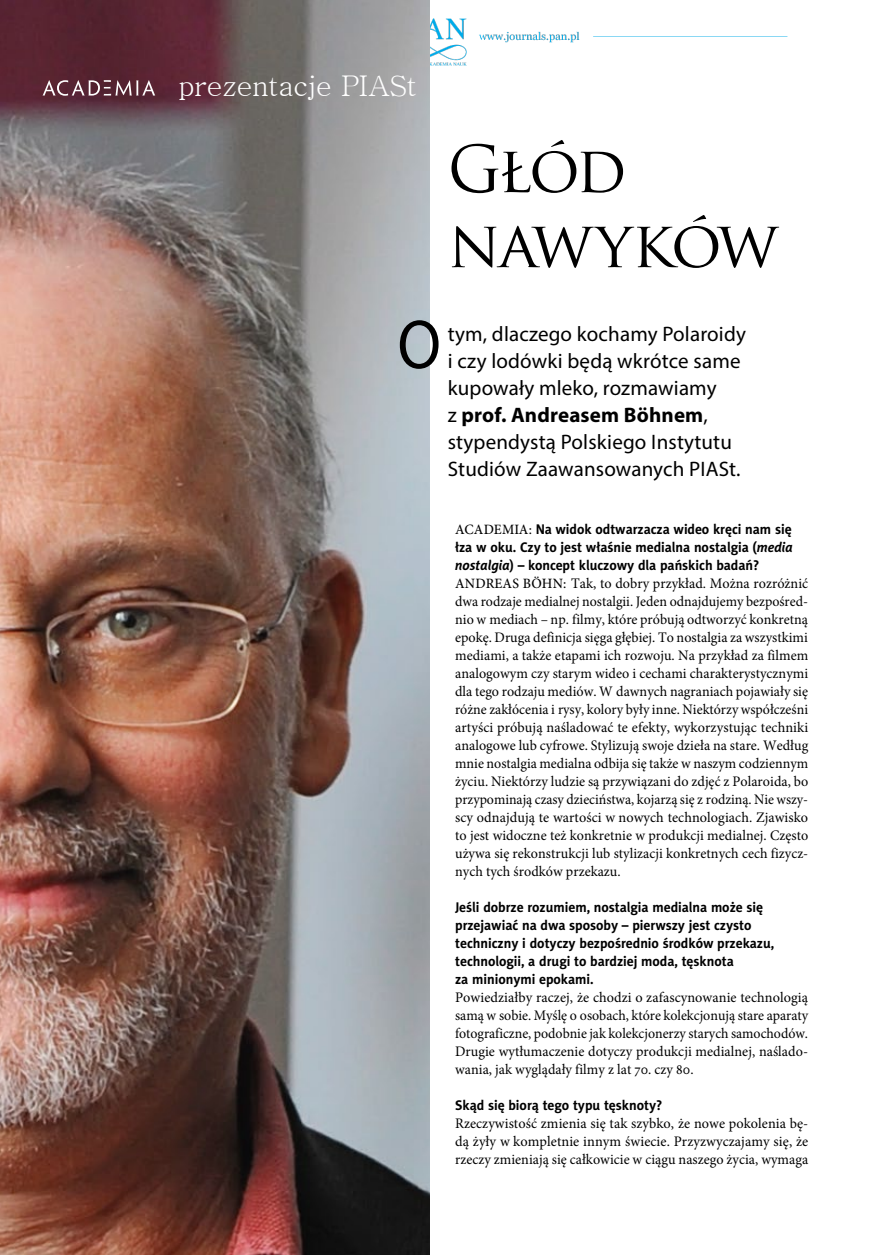
<style>
.page{position:relative;width:872px;height:1255px;background:#fff}
.page>*{position:absolute;margin:0;border:0;box-sizing:border-box;transform-origin:0 0}
.t1{font:69.75px "Myriad Pro";color:#000;scale:.9 1}
.t2{font:63px/75px "Trajan Pro";letter-spacing:-.045em;color:#000}
.t3{font:28.5px "Batang";letter-spacing:-.02em;color:#fff}
.t4{font:21px/27px "Myriad Pro";letter-spacing:.01em;color:#000}
.t5{font:14.55px/18px "Minion Pro";letter-spacing:.005em;color:#000;text-align:justify}
.t6{font:700 14.1px/18px "Naomi Sans EFN";letter-spacing:-.005em;color:#000;text-align:justify}
.s1{font-weight:700}
.s2{font-family:"Minion Pro";font-weight:500;font-size:14.25px}
.s3{font-style:italic}
.s4{font-weight:500;font-size:14.25px}
</style>
<div class="page">
<img style="left:429px;top:15px;width:359px;height:54px">
<img style="left:0;top:0;width:429px;height:1254px">
<svg style="left:43px;top:80px;width:112px;height:16px;background:#7e5863"></svg>
<h3 class="t3" style="left:179px;top:71px;width:240px">prezentacje PIASt</h3>
<h2 class="t2" style="left:447px;top:131px;width:332px">GŁÓD<br>NAWYKÓW</h2>
<h1 class="t1" style="left:397px;top:301px;width:50px">O</h1>
<h3 class="t4" style="left:448px;top:320px;width:300px">tym, dlaczego kochamy Polaroidy i czy lodówki będą wkrótce same kupowały mleko, rozmawiamy<br>z <span class="s1">prof. Andreasem Böhnem</span>, stypendystą Polskiego Instytutu<br>Studiów Zaawansowanych PIASt.</h3>
<p class="t6" style="left:455px;top:520px;width:339px"><span class="s2">ACADEMIA:</span> Na widok odtwarzacza wideo kręci nam się łza w oku. Czy to jest właśnie medialna nostalgia (<span class="s3">media nostalgia</span>) – koncept kluczowy dla pańskich badań?</p>
<p class="t5" style="left:455px;top:574px;width:355px"><span class="s4">ANDREAS BÖHN:</span> Tak, to dobry przykład. Można rozróżnić dwa rodzaje medialnej nostalgii. Jeden odnajdujemy bezpośred&shy;nio w mediach – np. filmy, które próbują odtworzyć konkretną epokę. Druga definicja sięga głębiej. To nostalgia za wszystkimi mediami, a także etapami ich rozwoju. Na przykład za filmem analogowym czy starym wideo i cechami charakterystycznymi dla tego rodzaju mediów. W dawnych nagraniach pojawiały się różne zakłócenia i rysy, kolory były inne. Niektórzy współcześni artyści próbują naśladować te efekty, wykorzystując techniki analogowe lub cyfrowe. Stylizują swoje dzieła na stare. Według mnie nostalgia medialna odbija się także w naszym codziennym życiu. Niektórzy ludzie są przywiązani do zdjęć z Polaroida, bo przypominają czasy dzieciństwa, kojarzą się z rodziną. Nie wszy&shy;scy odnajdują te wartości w nowych technologiach. Zjawisko to jest widoczne też konkretnie w produkcji medialnej. Często używa się rekonstrukcji lub stylizacji konkretnych cech fizycz&shy;nych tych środków przekazu.</p>
<p class="t6" style="left:455px;top:898px;width:321px;text-align:left">Jeśli dobrze rozumiem, nostalgia medialna może się przejawiać na dwa sposoby – pierwszy jest czysto techniczny i dotyczy bezpośrednio środków przekazu, technologii, a drugi to bardziej moda, tęsknota<br>za minionymi epokami.</p>
<p class="t5" style="left:455px;top:988px;width:354px">Powiedziałby raczej, że chodzi o zafascynowanie technologią samą w sobie. Myślę o osobach, które kolekcjonują stare aparaty fotograficzne, podobnie jak kolekcjonerzy starych samochodów.<br>Drugie wytłumaczenie dotyczy produkcji medialnej, naślado&shy;wania, jak wyglądały filmy z lat 70. czy 80.</p>
<p class="t6" style="left:455px;top:1096px;width:209px">Skąd się biorą tego typu tęsknoty?</p>
<p class="t5" style="left:455px;top:1114px;width:355px">Rzeczywistość zmienia się tak szybko, że nowe pokolenia bę&shy;dą żyły w kompletnie innym świecie. Przyzwyczajamy się, że rzeczy zmieniają się całkowicie w ciągu naszego życia, wymaga</p>
</div>
